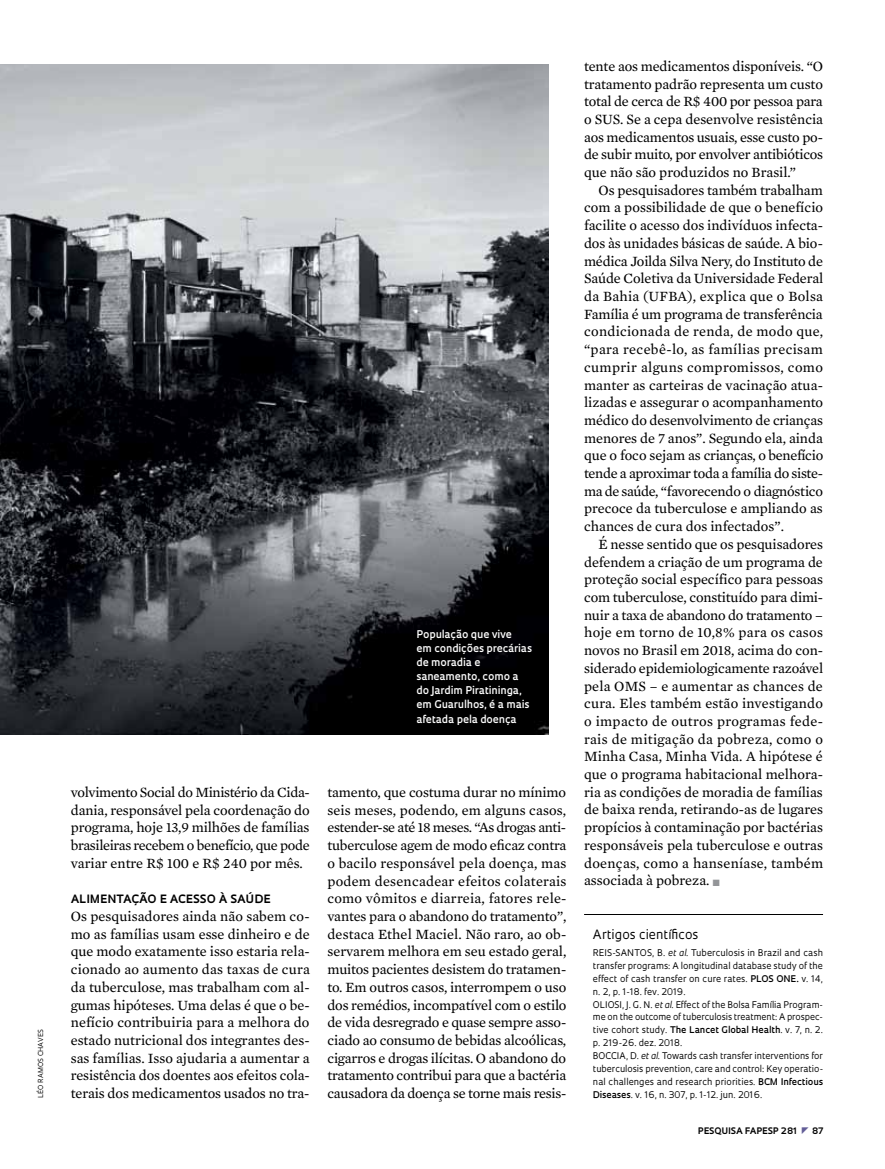
<style>
.page{position:relative;width:885px;height:1169px;background:#fff}
.page>*{position:absolute;margin:0;border:0;box-sizing:border-box;transform-origin:0 0}
.t1{font:14.4px/17.7px "Mercury Text G2";letter-spacing:-.005em;color:#000;text-align:justify}
.t2{font:12.6px "Oculum";color:#000}
.t3{font:700 11.25px "Oculum";letter-spacing:.03em;color:#000}
.t4{font:600 10.35px/14.1px "Oculum";color:#fff}
.t5{font:9px/12.9px "Oculum";color:#000}
.t6{font:700 8.7px "Oculum";letter-spacing:.015em;color:#000}
.t7{font:6.75px "Oculum";letter-spacing:.02em;color:#000}
.s1{color:#939598}
.s2{font-style:italic}
.s3{font-weight:600}
</style>
<div class="page">
<img style="left:0;top:64px;width:549px;height:670px">
<hr style="left:584px;top:914px;width:239px;height:1px;background:#000">
<p class="t7" style="left:36px;top:1098px;width:70px;rotate:-90deg">léo ramos chaves</p>
<p class="t4" style="left:416px;top:626px;width:117px">População que vive<br>em condições precárias de moradia e saneamento, como a do Jardim Piratininga, em Guarulhos, é a mais afetada pela doença</p>
<p class="t1" style="left:71px;top:782px;width:241px">volvimento Social do Ministério da Cida&shy;dania, responsável pela coordenação do programa, hoje 13,9 milhões de famílias brasileiras recebem o benefício, que pode variar entre R$ 100 e R$ 240 por mês.</p>
<p class="t3" style="left:71px;top:891px;width:24px">ALIME</p>
<p class="t3" style="left:107px;top:891px;width:87px">NTAÇÃO E ACESSO</p>
<p class="t3" style="left:219px;top:891px;width:52px">À SAÚDE</p>
<p class="t1" style="left:71px;top:906px;width:241px">Os pesquisadores ainda não sabem co&shy;mo as famílias usam esse dinheiro e de que modo exatamente isso estaria rela&shy;cionado ao aumento das taxas de cura da tuberculose, mas trabalham com al&shy;gumas hipóteses. Uma delas é que o be&shy;nefício contribuiria para a melhora do estado nutricional dos integrantes des&shy;sas famílias. Isso ajudaria a aumentar a resistência dos doentes aos efeitos cola&shy;terais dos medicamentos usados no tra-</p>
<p class="t1" style="left:327px;top:782px;width:241px">tamento, que costuma durar no mínimo seis meses, podendo, em alguns casos, estender-se até 18 meses. “As drogas anti&shy;tuberculose agem de modo eficaz contra o bacilo responsável pela doença, mas podem desencadear efeitos colaterais como vômitos e diarreia, fatores rele&shy;vantes para o abandono do tratamento”, destaca Ethel Maciel. Não raro, ao ob&shy;servarem melhora em seu estado geral, muitos pacientes desistem do tratamen&shy;to. Em outros casos, interrompem o uso dos remédios, incompatível com o estilo de vida desregrado e quase sempre asso&shy;ciado ao consumo de bebidas alcoólicas, cigarros e drogas ilícitas. O abandono do tratamento contribui para que a bactéria causadora da doença se torne mais resis-</p>
<p class="t1" style="left:584px;top:56px;width:241px">tente aos medicamentos disponíveis. “O tratamento padrão representa um custo total de cerca de R$ 400 por pessoa para o SUS. Se a cepa desenvolve resistência aos medicamentos usuais, esse custo po&shy;de subir muito, por envolver antibióticos que não são produzidos no Brasil.”</p>
<p class="t1" style="left:584px;top:180px;width:241px;text-indent:14px">Os pesquisadores também trabalham com a possibilidade de que o benefício facilite o acesso dos indivíduos infecta&shy;dos às unidades básicas de saúde. A bio&shy;médica Joilda Silva Nery, do Instituto de Saúde Coletiva da Universidade Federal da Bahia (UFBA), explica que o Bolsa Família é um programa de transferência condicionada de renda, de modo que, “para recebê-lo, as famílias precisam cumprir alguns compromissos, como manter as carteiras de vacinação atua&shy;lizadas e assegurar o acompanhamento médico do desenvolvimento de crianças menores de 7 anos”. Segundo ela, ainda que o foco sejam as crianças, o benefício tende a aproximar toda a família do siste&shy;ma de saúde, “favorecendo o diagnóstico precoce da tuberculose e ampliando as chances de cura dos infectados”.</p>
<p class="t1" style="left:584px;top:534px;width:241px;text-indent:14px">É nesse sentido que os pesquisadores defendem a criação de um programa de proteção social específico para pessoas com tuberculose, constituído para dimi&shy;nuir a taxa de abandono do tratamento – hoje em torno de 10,8% para os casos novos no Brasil em 2018, acima do con&shy;siderado epidemiologicamente razoável pela OMS – e aumentar as chances de cura. Eles também estão investigando o impacto de outros programas fede&shy;rais de mitigação da pobreza, como o Minha Casa, Minha Vida. A hipótese é que o programa habitacional melhora&shy;ria as condições de moradia de famílias de baixa renda, retirando-as de lugares propícios à contaminação por bactérias responsáveis pela tuberculose e outras doenças, como a hanseníase, também associada à pobreza. <span class="s1">■</span></p>
<p class="t2" style="left:593px;top:926px;width:107px">Artigos científicos</p>
<p class="t5" style="left:593px;top:945px;width:49px">REIS-SANTOS</p>
<p class="t5" style="left:593px;top:945px;width:232px;text-indent:59px">, B. <span class="s2">et al</span>. Tuberculosis in Brazil and cash transfer programs: A longitudinal database study of the effect of cash transfer on cure rates. <span class="s3">PLOS ONE.</span> v. 14, n. 2, p. 1-18. fev. 2019.<br>OLIOSI</p>
<p class="t5" style="left:593px;top:997px;width:232px;text-indent:29px">, J. G. N. <span class="s2">et al</span>. Effect of the Bolsa Família Program&shy;me on the outcome of tuberculosis treatment: A prospec&shy;tive cohort study. <span class="s3">The Lancet Global Health</span>. v. 7, n. 2. p. 219-26. dez. 2018.<br>BOCCIA, D. <span class="s2">et al</span>. Towards cash transfer interventions for tuberculosis prevention, care and control: Key operatio&shy;nal challenges and research priorities. <span class="s3">BCM Infectious Diseases</span>. v. 16, n. 307, p. 1-12. jun. 2016.</p>
<p class="t6" style="left:698px;top:1124px;width:100px">PESQUISA FAPESP 281</p>
<p class="t6" style="left:812px;top:1124px;width:13px">87</p>
</div>
